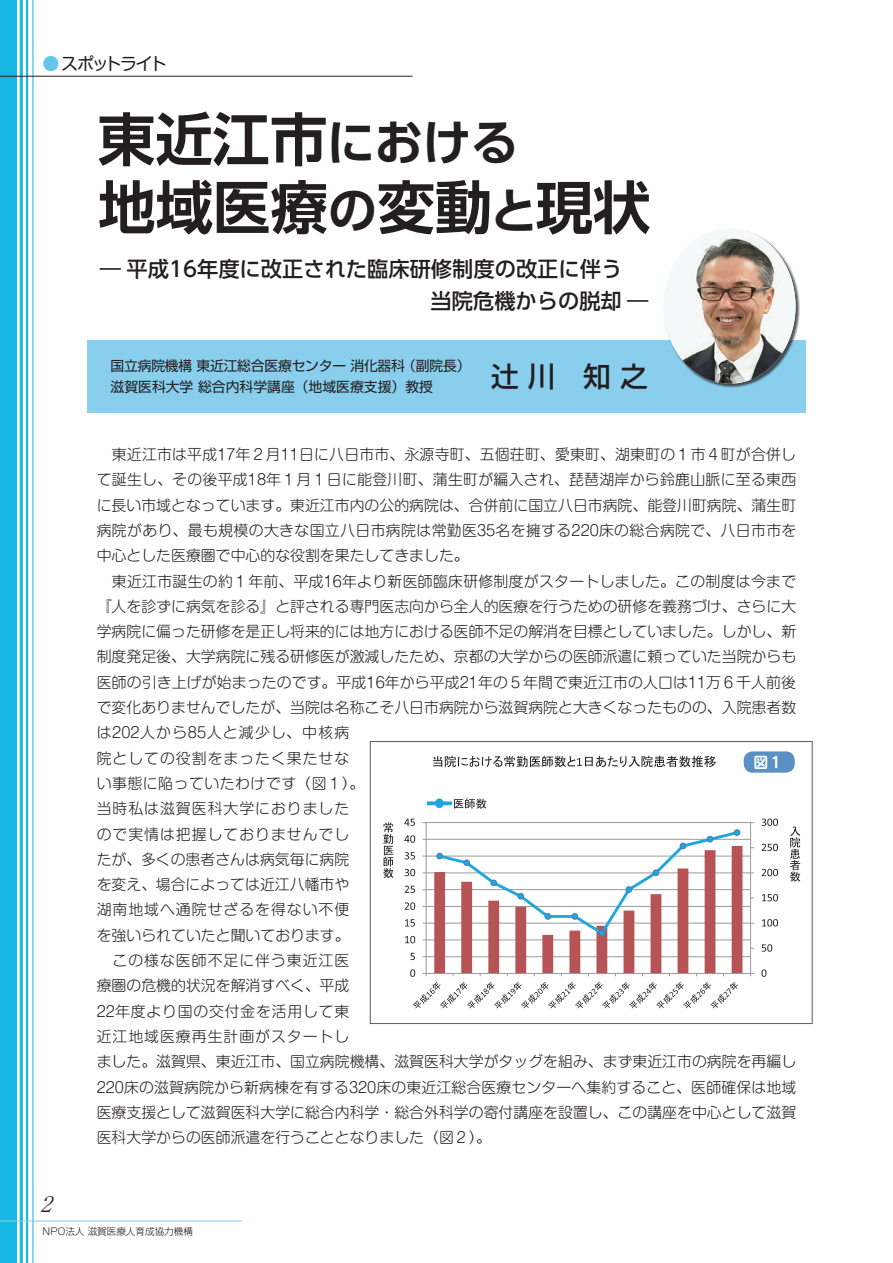
<style>
.page{position:relative;width:893px;height:1263px;background:#fff}
.page>*{position:absolute;margin:0;border:0;box-sizing:border-box;transform-origin:0 0}
.t1{font:700 57.45px/68.1px "UD Shin Go Pr 6 De";color:#231f20}
.t2{font:500 27.6px "Shin Go Pr 6";color:#231f20}
.t3{font:500 21.3px/32px "UD Shin Go Pr 6";color:#231f20}
.t4{font:italic 300 21.3px "Ryumin Pr 6";color:#231f20}
.t5{font:16.95px "Shin M Go Pr 6";letter-spacing:-.11em;color:#231f20}
.t6{font:300 14.85px/25.3px "Shin M Go Pr 6";color:#231f20}
.t7{font:700 14.85px "UD Shin M Go Pr 6 De";color:#fff}
.t8{font:13.8px/21.3px "Shin Go Pr 6";letter-spacing:-.015em;color:#231f20}
.t9{font:300 9.6px "Shin Go Pr 6";color:#231f20}
.s1{color:#66c6e9}
.s2{font-size:48.9px}
</style>
<div class="page">
<div style="left:0;top:0;width:17px;height:1263px;background:#16b8e3"></div>
<hr style="left:20px;top:0;width:3px;height:1263px;background:#16b8e3">
<hr style="left:32px;top:0;width:1px;height:1263px;background:#16b8e3">
<hr style="left:26px;top:0;width:2px;height:1263px;background:#16b8e3">
<hr style="left:0;top:76px;width:412px;height:1px;background:#231f20">
<hr style="left:0;top:1220px;width:242px;height:1px;background:#89cfed">
<div style="left:87px;top:340px;width:719px;height:72px;background:#89cfed"></div>
<div style="left:664px;top:228px;width:136px;height:160px;background:#231f20;opacity:.75"></div>
<img style="left:664px;top:229px;width:131px;height:155px">
<hr style="left:426px;top:956px;width:325px;height:1px;background:#989a9d">
<hr style="left:426px;top:939px;width:325px;height:1px;background:#989a9d">
<hr style="left:426px;top:923px;width:325px;height:1px;background:#989a9d">
<hr style="left:426px;top:906px;width:325px;height:1px;background:#989a9d">
<hr style="left:426px;top:889px;width:325px;height:1px;background:#989a9d">
<hr style="left:426px;top:872px;width:325px;height:1px;background:#989a9d">
<hr style="left:426px;top:856px;width:325px;height:1px;background:#989a9d">
<hr style="left:426px;top:839px;width:325px;height:1px;background:#989a9d">
<hr style="left:426px;top:822px;width:325px;height:1px;background:#989a9d">
<hr style="left:750px;top:822px;width:1px;height:151px;background:#989a9d">
<hr style="left:426px;top:973px;width:325px;height:1px;background:#989a9d">
<svg style="left:761px;top:969px;width:5px;height:8px"></svg>
<svg style="left:762px;top:944px;width:10px;height:8px"></svg>
<svg style="left:762px;top:919px;width:16px;height:7px"></svg>
<svg style="left:762px;top:894px;width:16px;height:7px"></svg>
<svg style="left:762px;top:869px;width:16px;height:7px"></svg>
<svg style="left:762px;top:844px;width:16px;height:7px"></svg>
<svg style="left:762px;top:818px;width:16px;height:8px"></svg>
<svg style="left:404px;top:819px;width:338px;height:189px"></svg>
<svg style="left:433px;top:756px;width:283px;height:11px"></svg>
<svg style="left:383px;top:822px;width:10px;height:56px"></svg>
<svg style="left:790px;top:827px;width:10px;height:55px"></svg>
<div style="left:435px;top:798px;width:9px;height:10px;border:3px solid #1da7dd;border-radius:50%"></div>
<svg style="left:427px;top:801px;width:25px;height:4px"></svg>
<svg style="left:454px;top:798px;width:32px;height:11px"></svg>
<div style="left:370px;top:741px;width:443px;height:283px;border:1px solid #636366"></div>
<div style="left:744px;top:751px;width:51px;height:22px;background:#5b90c4;border-radius:9px"></div>
<p class="t5" style="left:43px;top:50px;width:126px"><span class="s1">●</span> スポットライト</p>
<h1 class="t1" style="left:98px;top:104px;width:554px">東近江市<span class="s2">における<br></span>地域医療<span class="s2">の</span>変動<span class="s2">と</span>現状</h1>
<h3 class="t3" style="left:431px;top:253px;width:219px;text-indent:-331px">― 平成16年度に改正された臨床研修制度の改正に伴う当院危機からの脱却 ―</h3>
<p class="t8" style="left:111px;top:354px;width:361px">国立病院機構 東近江総合医療センター 消化器科 （副院長）滋賀医科大学 総合内科学講座（地域医療支援）教授</p>
<h2 class="t2" style="left:491px;top:354px;width:158px">辻 川　知 之</h2>
<h3 class="t4" style="left:40px;top:1187px;width:20px">2</h3>
<p class="t6" style="left:97px;top:441px;width:701px">　東近江市は平成17年２月11日に八日市市、永源寺町、五個荘町、愛東町、湖東町の１市４町が合併して誕生し、その後平成18年１月１日に能登川町、蒲生町が編入され、琵琶湖岸から鈴鹿山脈に至る東西に長い市域となっています。東近江市内の公的病院は、合併前に国立八日市病院、能登川町病院、蒲生町病院があり、最も規模の大きな国立八日市病院は常勤医35名を擁する220床の総合病院で、八日市市を中心とした医療圏で中心的な役割を果たしてきました。<br>　東近江市誕生の約１年前、平成16年より新医師臨床研修制度がスタートしました。この制度は今まで『人を診ずに病気を診る』と評される専門医志向から全人的医療を行うための研修を義務づけ、さらに大学病院に偏った研修を是正し将来的には地方における医師不足の解消を目標としていました。しかし、新制度発足後、大学病院に残る研修医が激減したため、京都の大学からの医師派遣に頼っていた当院からも医師の引き上げが始まったのです。平成16年から平成21年の５年間で東近江市の人口は11万６千人前後で変化ありませんでしたが、当院は名称こそ八日市病院から滋賀病院と大きくなったものの、入院患者数は202人から85人と減少し、中核病<br>院としての役割をまったく果たせな<br>い事態に陥っていたわけです（図１）。<br>当時私は滋賀医科大学におりました<br>ので実情は把握しておりませんでし<br>たが、多くの患者さんは病気毎に病院<br>を変え、場合によっては近江八幡市や<br>湖南地域へ通院せざるを得ない不便<br>を強いられていたと聞いております。<br>　この様な医師不足に伴う東近江医<br>療圏の危機的状況を解消すべく、平成<br>22年度より国の交付金を活用して東<br>近江地域医療再生計画がスタートし<br>ました。滋賀県、東近江市、国立病院機構、滋賀医科大学がタッグを組み、まず東近江市の病院を再編し220床の滋賀病院から新病棟を有する320床の東近江総合医療センターへ集約すること、医師確保は地域医療支援として滋賀医科大学に総合内科学・総合外科学の寄付講座を設置し、この講座を中心として滋賀医科大学からの医師派遣を行うこととなりました（図２）。</p>
<p class="t7" style="left:754px;top:749px;width:31px">図１</p>
<p class="t9" style="left:42px;top:1224px;width:153px">ＮＰＯ法人 滋賀医療人育成協力機構</p>
</div>
